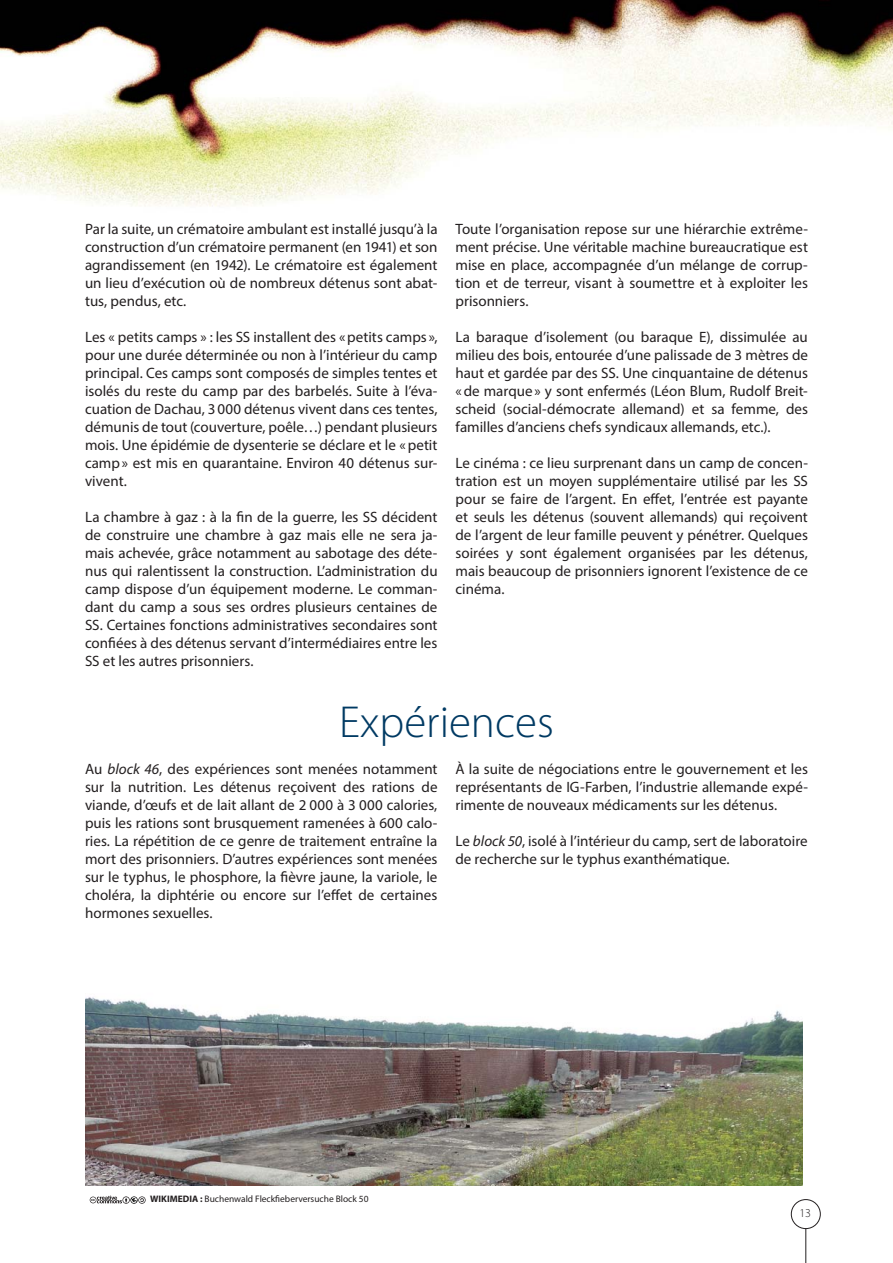
<style>
.page{position:relative;width:893px;height:1263px;background:#fff}
.page>*{position:absolute;margin:0;border:0;box-sizing:border-box;transform-origin:0 0}
.t1{font:300 45px "Myriad Pro";color:#003a63}
.t2{font:15px/18px "Myriad Pro";color:#231f20;text-align:justify}
.t3{font:300 12px "Myriad Pro";color:#231f20}
.t4{font:9.45px "Myriad Pro";color:#231f20}
.s1{font-style:italic}
.s2{font-weight:700}
</style>
<div class="page">
<img style="left:0;top:0;width:623px;height:206px">
<img style="left:623px;top:0;width:270px;height:128px">
<div style="left:791px;top:1199px;width:30px;height:30px;border:1px solid #231f20;border-radius:50%"></div>
<hr style="left:805px;top:1228px;width:1px;height:35px;background:#231f20">
<img style="left:85px;top:997px;width:718px;height:189px">
<svg style="left:90px;top:1196px;width:56px;height:8px"></svg>
<p class="t2" style="left:85px;top:222px;width:354px">Par la suite, un crématoire ambulant est installé jusqu’à la construction d’un crématoire permanent (en 1941) et son agrandissement (en 1942). Le crématoire est également un lieu d’exécution où de nombreux détenus sont abat&shy;tus, pendus, etc.</p>
<p class="t2" style="left:85px;top:330px;width:354px">Les « petits camps » : les SS installent des « petits camps », pour une durée déterminée ou non à l’intérieur du camp principal. Ces camps sont composés de simples tentes et isolés du reste du camp par des barbelés. Suite à l’éva&shy;cuation de Dachau, 3 000 détenus vivent dans ces tentes, démunis de tout (couverture, poêle…) pendant plusieurs mois. Une épidémie de dysenterie se déclare et le « petit camp » est mis en quarantaine. Environ 40 détenus sur&shy;vivent.</p>
<p class="t2" style="left:85px;top:510px;width:354px">La chambre à gaz : à la fin de la guerre, les SS décident de construire une chambre à gaz mais elle ne sera ja&shy;mais achevée, grâce notamment au sabotage des déte&shy;nus qui ralentissent la construction. L’administration du camp dispose d’un équipement moderne. Le comman&shy;dant du camp a sous ses ordres plusieurs centaines de SS. Certaines fonctions administratives secondaires sont confiées à des détenus servant d’intermédiaires entre les SS et les autres prisonniers.</p>
<p class="t2" style="left:455px;top:222px;width:354px">Toute l’organisation repose sur une hiérarchie extrême&shy;ment précise. Une véritable machine bureaucratique est mise en place, accompagnée d’un mélange de corrup&shy;tion et de terreur, visant à soumettre et à exploiter les prisonniers.</p>
<p class="t2" style="left:455px;top:330px;width:354px">La baraque d’isolement (ou baraque E), dissimulée au milieu des bois, entourée d’une palissade de 3 mètres de haut et gardée par des SS. Une cinquantaine de détenus « de marque » y sont enfermés (Léon Blum, Rudolf Breit&shy;scheid (social-démocrate allemand) et sa femme, des familles d’anciens chefs syndicaux allemands, etc.).</p>
<p class="t2" style="left:455px;top:456px;width:354px">Le cinéma : ce lieu surprenant dans un camp de concen&shy;tration est un moyen supplémentaire utilisé par les SS pour se faire de l’argent. En effet, l’entrée est payante et seuls les détenus (souvent allemands) qui reçoivent de l’argent de leur famille peuvent y pénétrer. Quelques soirées y sont également organisées par les détenus, mais beaucoup de prisonniers ignorent l’existence de ce cinéma.</p>
<h1 class="t1" style="left:339px;top:705px;width:216px">Expériences</h1>
<p class="t2" style="left:85px;top:762px;width:354px">Au <span class="s1">block 46</span>, des expériences sont menées notamment sur la nutrition. Les détenus reçoivent des rations de viande, d’œufs et de lait allant de 2 000 à 3 000 calories, puis les rations sont brusquement ramenées à 600 calo&shy;ries. La répétition de ce genre de traitement entraîne la mort des prisonniers. D’autres expériences sont menées sur le typhus, le phosphore, la fièvre jaune, la variole, le choléra, la diphtérie ou encore sur l’effet de certaines hormones sexuelles.</p>
<p class="t2" style="left:455px;top:762px;width:354px">À la suite de négociations entre le gouvernement et les représentants de IG-Farben, l’industrie allemande expé&shy;rimente de nouveaux médicaments sur les détenus.</p>
<p class="t2" style="left:455px;top:834px;width:354px">Le <span class="s1">block 50</span>, isolé à l’intérieur du camp, sert de laboratoire de recherche sur le typhus exanthématique.</p>
<p class="t4" style="left:150px;top:1195px;width:220px"><span class="s2">WIKIMEDIA :</span> Buchenwald Fleckfieberversuche Block 50</p>
<p class="t3" style="left:799px;top:1209px;width:13px">13</p>
</div>
